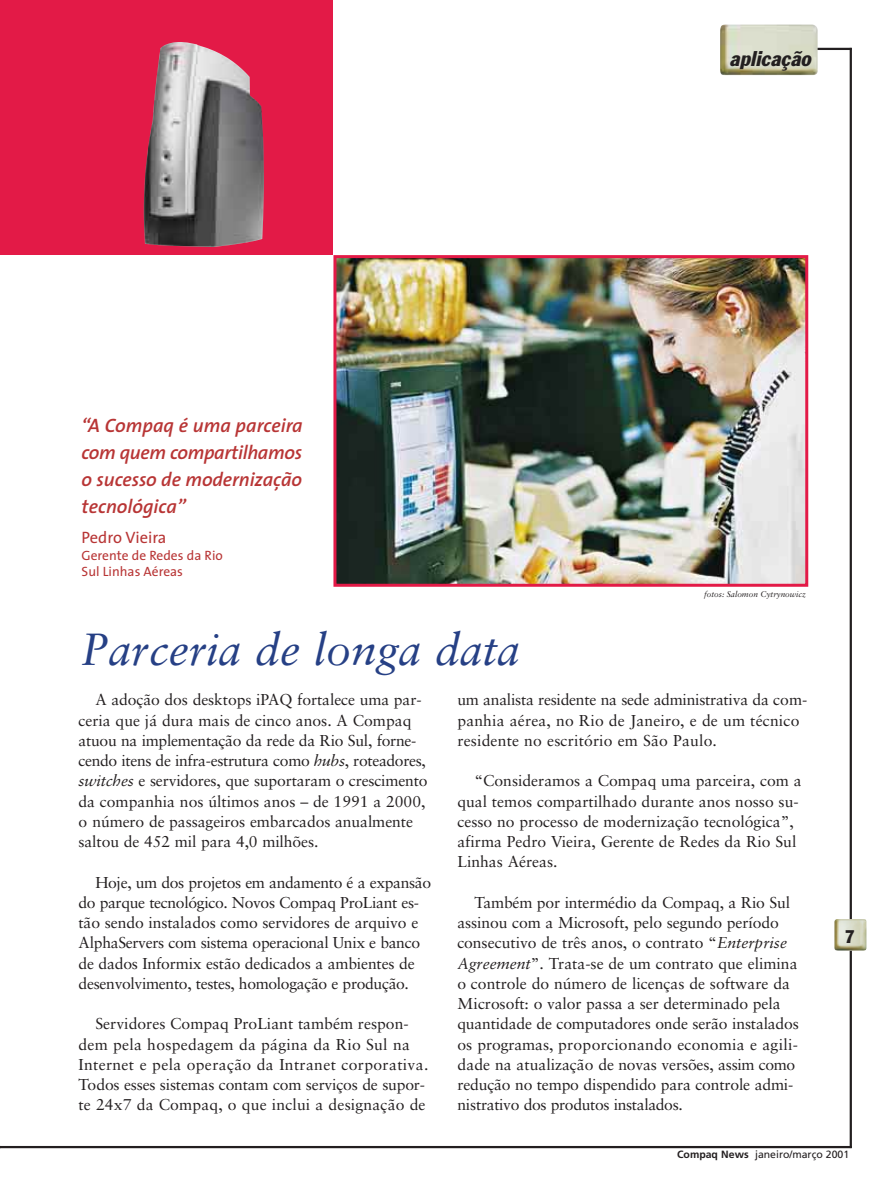
<style>
.page{position:relative;width:894px;height:1191px;background:#fff}
.page>*{position:absolute;margin:0;border:0;box-sizing:border-box;transform-origin:0 0}
.t1{font:italic 45px "Sabon";color:#264085}
.t2{font:italic condensed 21px "Franklin Gothic";color:#231f20}
.t3{font:italic 600 19.5px/27px "The Sans";letter-spacing:-.005em;color:#b83535;text-align:justify}
.t4{font:condensed 18px "Franklin Gothic";color:#231f20}
.t5{font:16.5px "The Sans";color:#b83535}
.t6{font:15.75px/20.2px "Sabon";letter-spacing:-.005em;color:#231f20}
.t7{font:13.5px/16.5px "The Sans";color:#b83535}
.t8{font:10.5px "Frutiger";color:#231f20}
.t9{font:italic 8.25px "Sabon";color:#231f20}
.s1{font-style:italic}
.s2{font-weight:700}
</style>
<div class="page">
<div style="left:0;top:0;width:333px;height:255px;background:#e31a47"></div>
<hr style="left:850px;top:48px;width:2px;height:1100px;background:#231f20">
<hr style="left:0;top:1146px;width:852px;height:2px;background:#231f20">
<img style="left:834px;top:919px;width:32px;height:32px">
<img style="left:337px;top:259px;width:467px;height:324px">
<div style="left:333px;top:255px;width:475px;height:332px;border:3px solid #e31a47"></div>
<hr style="left:755px;top:48px;width:97px;height:2px;background:#231f20">
<img style="left:720px;top:25px;width:98px;height:50px">
<img style="left:144px;top:42px;width:120px;height:205px">
<h2 class="t2" style="left:729px;top:51px;width:87px">aplicação</h2>
<p class="t3" style="left:82px;top:416px;width:223px">“A Compaq é uma parceira com quem compartilhamos o sucesso de modernização tecnológica”</p>
<p class="t5" style="left:82px;top:532px;width:86px">Pedro Vieira</p>
<p class="t7" style="left:82px;top:550px;width:143px">Gerente de Redes da Rio<br>Sul Linhas Aéreas</p>
<h1 class="t1" style="left:81px;top:631px;width:440px">Parceria de longa data</h1>
<p class="t9" style="left:704px;top:590px;width:103px">fotos: Salomon Cytrynowicz</p>
<p class="t6" style="left:78px;top:691px;width:351px;text-indent:17px">A adoção dos desktops iPAQ fortalece uma par&shy;ceria que já dura mais de cinco anos. A Compaq atuou na implementação da rede da Rio Sul, forne&shy;cendo itens de infra-estrutura como <span class="s1">hubs</span>, roteadores, <span class="s1">switches</span> e servidores, que suportaram o crescimento da companhia nos últimos anos – de 1991 a 2000, o número de passageiros embarcados anualmente saltou de 452 mil para 4,0 milhões.</p>
<p class="t6" style="left:78px;top:873px;width:354px;text-indent:17px">Hoje, um dos projetos em andamento é a expansão do parque tecnológico. Novos Compaq ProLiant es&shy;tão sendo instalados como servidores de arquivo e AlphaServers com sistema operacional Unix e banco de dados Informix estão dedicados a ambientes de desenvolvimento, testes, homologação e produção.</p>
<p class="t6" style="left:78px;top:1015px;width:352px;text-indent:17px">Servidores Compaq ProLiant também respon&shy;dem pela hospedagem da página da Rio Sul na Internet e pela operação da Intranet corporativa.<br>Todos esses sistemas contam com serviços de supor&shy;te 24x7 da Compaq, o que inclui a designação de</p>
<p class="t6" style="left:457px;top:691px;width:352px">um analista residente na sede administrativa da com&shy;panhia aérea, no Rio de Janeiro, e de um técnico residente no escritório em São Paulo.</p>
<p class="t6" style="left:457px;top:772px;width:346px;text-indent:17px">“Consideramos a Compaq uma parceira, com a qual temos compartilhado durante anos nosso su&shy;cesso no processo de modernização tecnológica”, afirma Pedro Vieira, Gerente de Redes da Rio Sul Linhas Aéreas.</p>
<p class="t6" style="left:457px;top:894px;width:343px;text-indent:17px">Também por intermédio da Compaq, a Rio Sul assinou com a Microsoft, pelo segundo período consecutivo de três anos, o contrato “<span class="s1">Enterprise Agreement</span>”. Trata-se de um contrato que elimina o controle do número de licenças de software da Microsoft: o valor passa a ser determinado pela quantidade de computadores onde serão instalados os programas, proporcionando economia e agili&shy;dade na atualização de novas versões, assim como redução no tempo dispendido para controle admi&shy;nistrativo dos produtos instalados.</p>
<p class="t4" style="left:845px;top:930px;width:11px">7</p>
<p class="t8" style="left:677px;top:1150px;width:174px"><span class="s2">Compaq News</span> janeiro/março 2001</p>
</div>
